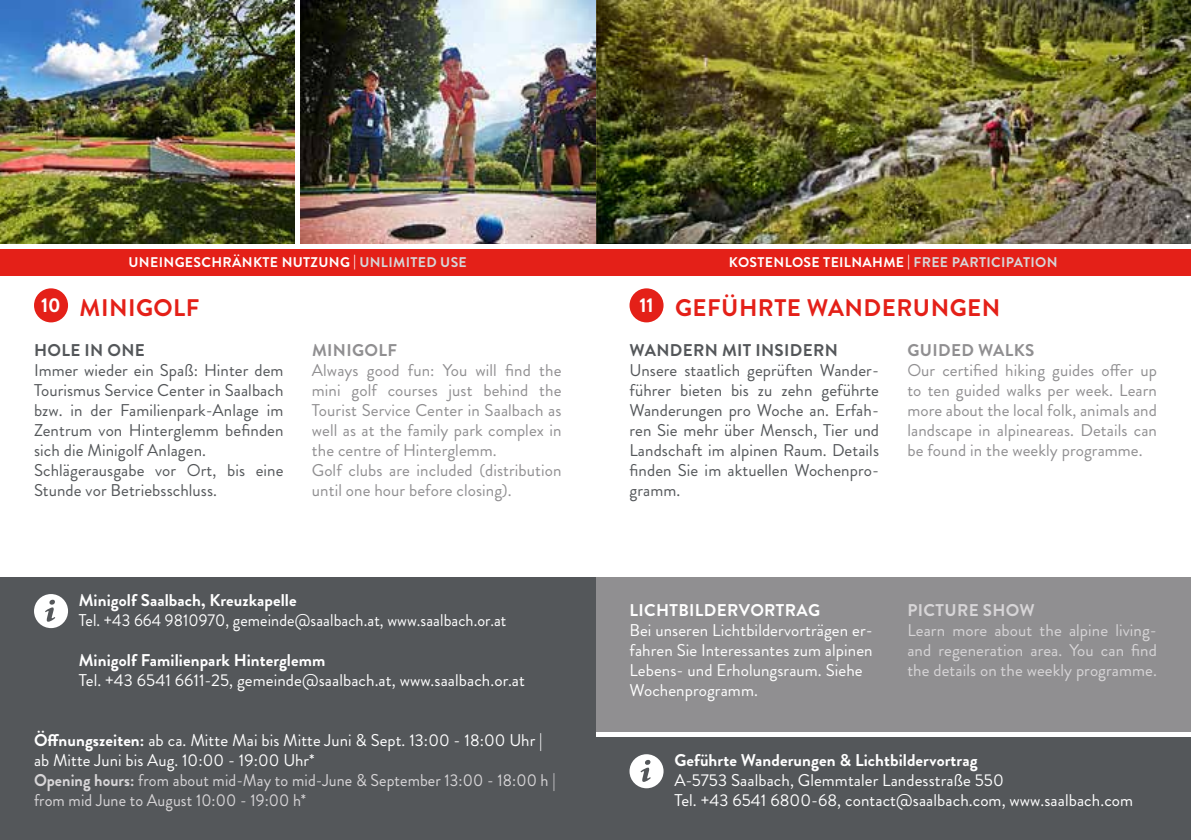
<style>
.page{position:relative;width:1191px;height:840px;background:#fff}
.page>*{position:absolute;margin:0;border:0;box-sizing:border-box;transform-origin:0 0}
.t1{font:700 24px "Brandon Grotesque";letter-spacing:.02em;color:#e42018}
.t2{font:700 20px "Brandon Grotesque";color:#fff}
.t3{font:17px/20px "Brandon Grotesque";letter-spacing:.005em;color:#54575a;text-align:justify}
.t4{font:17px/20px "Brandon Grotesque";letter-spacing:.005em;color:#908f91;text-align:justify}
.t5{font:17px/20px "Brandon Grotesque";letter-spacing:.005em;color:#fff}
.t6{font:17px/20px "Brandon Grotesque";letter-spacing:.005em;color:#d7d5d7;scale:.95 1}
.t7{font:700 17px "Brandon Grotesque";letter-spacing:.005em;color:#fff}
.t8{font:17px/20px "Brandon Grotesque";letter-spacing:.005em;color:#d7d5d7;text-align:justify}
.t9{font:17px "Brandon Grotesque";letter-spacing:.005em;color:#fff;scale:.95 1}
.t10{font:700 17px "Brandon Grotesque";letter-spacing:.02em;color:#54575a}
.t11{font:700 17px "Brandon Grotesque";letter-spacing:.02em;color:#908f91}
.t12{font:700 17px "Brandon Grotesque";letter-spacing:.02em;color:#d7d5d7}
.t13{font:700 14px "Brandon Grotesque";letter-spacing:.025em;color:#fff}
.s1{color:#d7d5d7}
.s2{font-weight:700;color:#fff}
.s3{color:#fff}
.s4{font-weight:700}
</style>
<div class="page">
<img style="left:595px;top:0;width:596px;height:243px">
<div style="left:595px;top:736px;width:596px;height:103px;background:#54575a"></div>
<div style="left:595px;top:576px;width:596px;height:155px;background:#908f91"></div>
<svg style="left:629px;top:754px;width:34px;height:34px"></svg>
<div style="left:595px;top:249px;width:596px;height:27px;background:#e42018"></div>
<div style="left:629px;top:288px;width:34px;height:34px;background:#e42018;border-radius:50%"></div>
<img style="left:0;top:0;width:295px;height:243px">
<img style="left:300px;top:0;width:295px;height:243px">
<div style="left:0;top:576px;width:595px;height:263px;background:#54575a"></div>
<svg style="left:34px;top:594px;width:34px;height:34px"></svg>
<div style="left:0;top:249px;width:595px;height:27px;background:#e42018"></div>
<div style="left:34px;top:288px;width:34px;height:34px;background:#e42018;border-radius:50%"></div>
<p class="t2" style="left:41px;top:291px;width:21px">10</p>
<p class="t13" style="left:129px;top:252px;width:340px">UNEINGESCHRÄNKTE NUTZUNG | <span class="s1">UNLIMITED USE</span></p>
<h1 class="t1" style="left:80px;top:290px;width:121px">MINIGOLF</h1>
<p class="t10" style="left:34px;top:338px;width:112px">HOLE IN ONE</p>
<p class="t3" style="left:34px;top:360px;width:251px;text-align:left">Immer wieder ein Spaß: Hinter dem Tourismus Service Center in Saalbach bzw. in der Familienpark-Anlage im Zentrum von Hinterglemm befinden sich die Minigolf Anlagen.<br>Schlägerausgabe vor Ort, bis eine Stunde vor Betriebsschluss.</p>
<p class="t11" style="left:312px;top:338px;width:86px">MINIGOLF</p>
<p class="t4" style="left:312px;top:360px;width:251px;text-align:left">Always good fun: You will find the mini golf courses just behind the Tourist Service Center in Saalbach as well as at the family park complex in the centre of Hinterglemm.<br>Golf clubs are included (distribution until one hour before closing).</p>
<p class="t7" style="left:79px;top:588px;width:219px">Minigolf Saalbach, Kreuzkapelle</p>
<p class="t9" style="left:79px;top:608px;width:451px">Tel. +43 664 9810970, gemeinde@saalbach.at, www.saalbach.or.at</p>
<p class="t7" style="left:79px;top:648px;width:248px">Minigolf Familienpark Hinterglemm</p>
<p class="t5" style="left:79px;top:670px;width:447px">Tel. +43 6541 6611-25, gemeinde@saalbach.at, www.saalbach.or.at</p>
<p class="t6" style="left:34px;top:730px;width:550px"><span class="s2">Öffnungszeiten:</span> <span class="s3">ab ca. Mitte Mai bis Mitte Juni &amp; Sept. 13:00 - 18:00 Uhr | ab Mitte Juni bis Aug. 10:00 - 19:00 Uhr*<br></span><span class="s4">Opening hours:</span> from about mid-May to mid-June &amp; September 13:00 - 18:00 h | from mid June to August 10:00 - 19:00 h*</p>
<p class="t2" style="left:639px;top:291px;width:16px">11</p>
<p class="t13" style="left:729px;top:252px;width:330px">KOSTENLOSE TEILNAHME | <span class="s1">FREE PARTICIPATION</span></p>
<h1 class="t1" style="left:675px;top:290px;width:327px">GEFÜHRTE WANDERUNGEN</h1>
<p class="t10" style="left:629px;top:338px;width:210px">WANDERN MIT INSIDERN</p>
<p class="t3" style="left:629px;top:360px;width:251px">Unsere staatlich geprüften Wander&shy;führer bieten bis zu zehn geführte Wanderungen pro Woche an. Erfah&shy;ren Sie mehr über Mensch, Tier und Landschaft im alpinen Raum. Details finden Sie im aktuellen Wochenpro&shy;gramm.</p>
<p class="t11" style="left:907px;top:338px;width:128px">GUIDED WALKS</p>
<p class="t4" style="left:907px;top:360px;width:251px">Our certified hiking guides offer up to ten guided walks per week. Learn more about the local folk, animals and landscape in alpineareas. Details can be found in the weekly programme.</p>
<p class="t7" style="left:629px;top:598px;width:192px">LICHTBILDERVORTRAG</p>
<p class="t5" style="left:629px;top:620px;width:245px">Bei unseren Lichtbildervorträgen er&shy;fahren Sie Interessantes zum alpinen<br>Lebens- und Erholungsraum. Siehe<br>Wochenprogramm.</p>
<p class="t12" style="left:907px;top:598px;width:129px">PICTURE SHOW</p>
<p class="t8" style="left:907px;top:620px;width:251px">Learn more about the alpine living&shy;and regeneration area. You can find the details on the weekly programme.</p>
<p class="t7" style="left:674px;top:748px;width:305px">Geführte Wanderungen &amp; Lichtbildervortrag</p>
<p class="t5" style="left:674px;top:770px;width:460px">A-5753 Saalbach, Glemmtaler Landesstraße 550<br>Tel. +43 6541 6800-68, contact@saalbach.com, www.saalbach.com</p>
</div>
